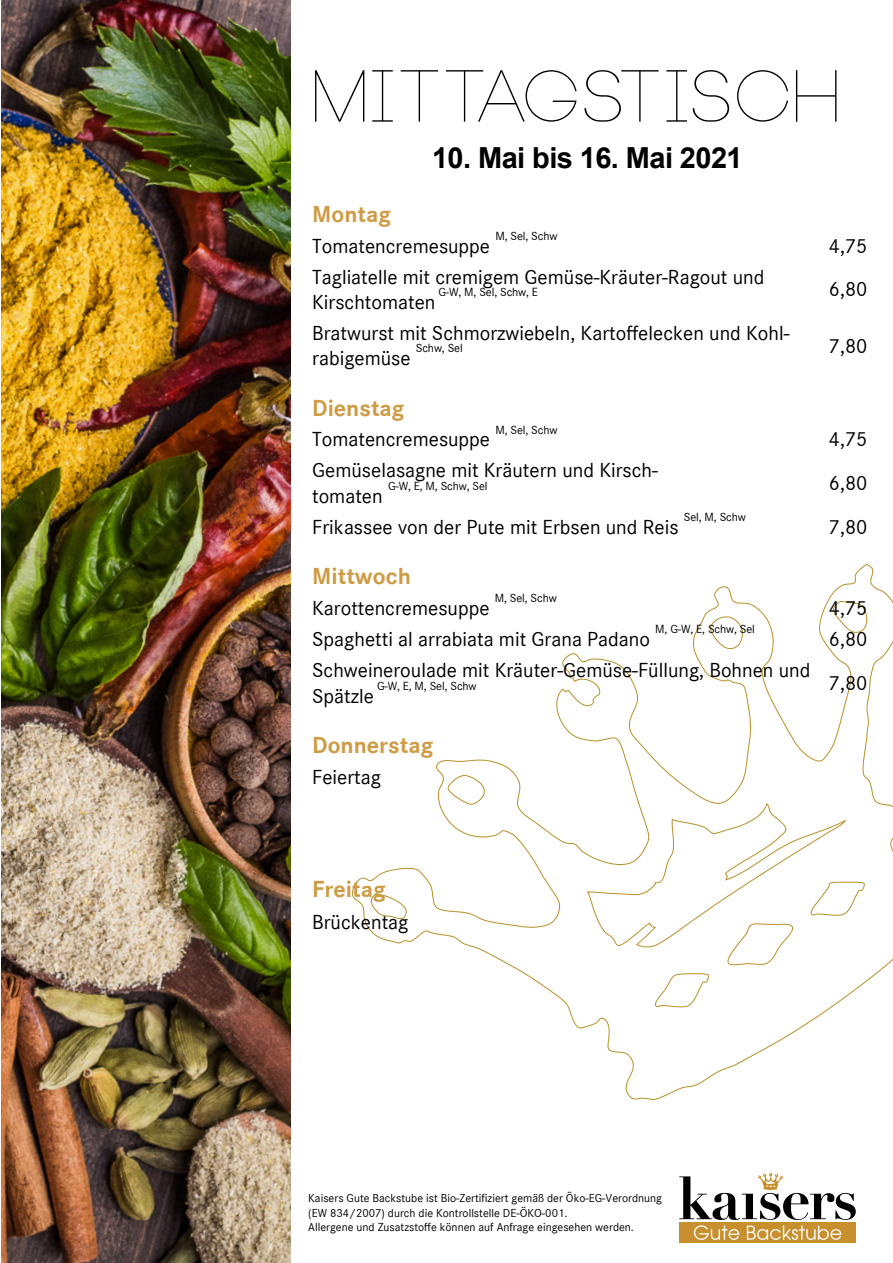
<style>
.page{position:relative;width:893px;height:1263px;background:#fff}
.page>*{position:absolute;margin:0;border:0;box-sizing:border-box;transform-origin:0 0}
.t1{font:100 72px "Neou";letter-spacing:.01em;color:#000}
.t2{font:700 28.95px "Arial";letter-spacing:-.02em;color:#000}
.t3{font:700 24px "Corporate S";color:#ce9c46}
.t4{font:21px/25.5px "Corporate S";color:#000}
.t5{font:12.3px "Corporate S";letter-spacing:-.01em;color:#000}
.t6{font:12px/14.4px "Corporate S";color:#000}
</style>
<div class="page">
<img style="left:1px;top:0;width:289px;height:1263px">
<div style="left:679px;top:1222px;width:177px;height:21px;background:#c88f2e"></div>
<svg style="left:679px;top:1172px;width:177px;height:68px"></svg>
<svg style="left:352px;top:564px;width:541px;height:536px"></svg>
<h1 class="t1" style="left:315px;top:60px;width:530px">MITTAGSTISCH</h1>
<h2 class="t2" style="left:432px;top:137px;width:312px">10. Mai bis 16. Mai 2021</h2>
<p class="t3" style="left:312px;top:197px;width:80px">Montag</p>
<p class="t4" style="left:312px;top:232px;width:180px">Tomatencremesuppe</p>
<p class="t5" style="left:495px;top:227px;width:64px">M, Sel, Schw</p>
<p class="t4" style="left:829px;top:232px;width:40px">4,75</p>
<p class="t4" style="left:312px;top:263px;width:454px">Tagliatelle mit cremigem Gemüse-Kräuter-Ragout und<br>Kirschtomaten</p>
<p class="t5" style="left:438px;top:284px;width:101px">G-W, M, Sel, Schw, E</p>
<p class="t4" style="left:829px;top:276px;width:40px">6,80</p>
<p class="t4" style="left:312px;top:319px;width:479px">Bratwurst mit Schmorzwiebeln, Kartoffelecken und Kohl&shy;rabigemüse</p>
<p class="t5" style="left:416px;top:340px;width:48px">Schw, Sel</p>
<p class="t4" style="left:829px;top:332px;width:40px">7,80</p>
<p class="t3" style="left:312px;top:391px;width:94px">Dienstag</p>
<p class="t4" style="left:312px;top:426px;width:180px">Tomatencremesuppe</p>
<p class="t5" style="left:495px;top:421px;width:64px">M, Sel, Schw</p>
<p class="t4" style="left:829px;top:426px;width:40px">4,75</p>
<p class="t4" style="left:312px;top:457px;width:347px">Gemüselasagne mit Kräutern und Kirsch&shy;tomaten</p>
<p class="t5" style="left:388px;top:478px;width:101px">G-W, E, M, Schw, Sel</p>
<p class="t4" style="left:829px;top:470px;width:40px">6,80</p>
<p class="t4" style="left:312px;top:513px;width:368px">Frikassee von der Pute mit Erbsen und Reis</p>
<p class="t5" style="left:684px;top:509px;width:64px">Sel, M, Schw</p>
<p class="t4" style="left:829px;top:513px;width:40px">7,80</p>
<p class="t3" style="left:312px;top:560px;width:100px">Mittwoch</p>
<p class="t4" style="left:312px;top:595px;width:179px">Karottencremesuppe</p>
<p class="t5" style="left:495px;top:590px;width:64px">M, Sel, Schw</p>
<p class="t5" style="left:655px;top:621px;width:101px">M, G-W, E, Schw, Sel</p>
<p class="t4" style="left:312px;top:626px;width:339px">Spaghetti al arrabiata mit Grana Padano</p>
<p class="t4" style="left:829px;top:595px;width:40px">4,75</p>
<p class="t4" style="left:829px;top:626px;width:40px">6,80</p>
<p class="t4" style="left:312px;top:656px;width:500px">Schweineroulade mit Kräuter-Gemüse-Füllung, Bohnen und<br>Spätzle</p>
<p class="t5" style="left:377px;top:677px;width:101px">G-W, E, M, Sel, Schw</p>
<p class="t4" style="left:829px;top:669px;width:40px">7,80</p>
<p class="t3" style="left:312px;top:728px;width:123px">Donnerstag</p>
<p class="t4" style="left:312px;top:763px;width:70px">Feiertag</p>
<p class="t3" style="left:312px;top:873px;width:75px">Freitag</p>
<p class="t4" style="left:312px;top:909px;width:98px">Brückentag</p>
<p class="t6" style="left:308px;top:1190px;width:355px">Kaisers Gute Backstube ist Bio-Zertifiziert gemäß der Öko-EG-Verordnung (EW 834/2007) durch die Kontrollstelle DE-ÖKO-001.<br>Allergene und Zusatzstoffe können auf Anfrage eingesehen werden.</p>
</div>
